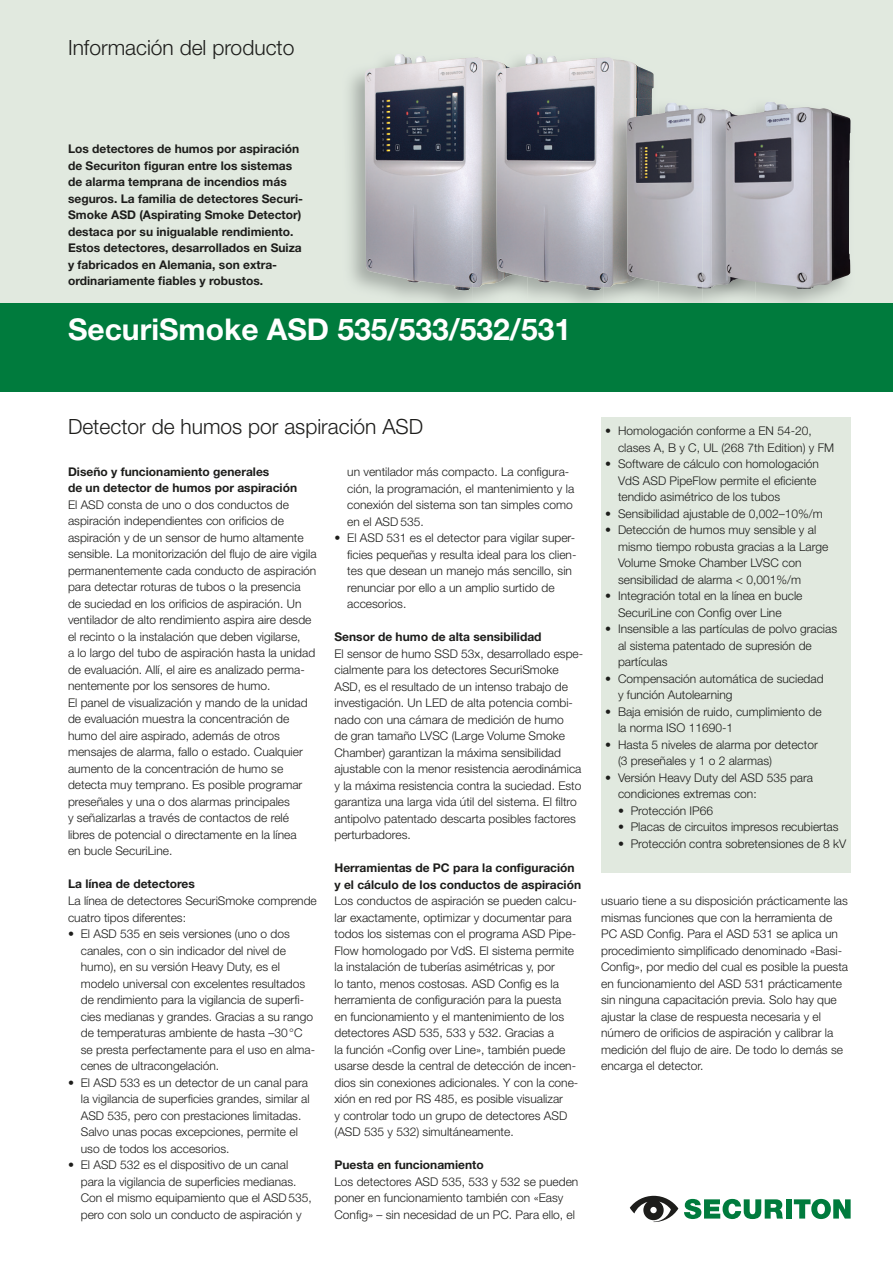
<style>
.page{position:relative;width:893px;height:1263px;background:#fff}
.page>*{position:absolute;margin:0;border:0;box-sizing:border-box;transform-origin:0 0}
.t1{font:700 30px "Helvetica Neue";color:#fff}
.t2{font:300 21px "Helvetica Neue";color:#1d1d1b}
.t3{font:300 12px/16.5px "Helvetica Neue";color:#1d1d1b}
.t4{font:700 12px/16.5px "Helvetica Neue";color:#1d1d1b}
</style>
<div class="page">
<svg style="left:684px;top:1199px;width:99px;height:20px"></svg>
<div style="left:786px;top:1199px;width:6px;height:19px;background:#007b3d"></div>
<svg style="left:794px;top:1199px;width:57px;height:20px"></svg>
<svg style="left:630px;top:1196px;width:48px;height:26px"></svg>
<div style="left:601px;top:417px;width:249px;height:455px;background:#e1e9df"></div>
<div style="left:0;top:0;width:893px;height:392px;background:#e1e9df"></div>
<img style="left:365px;top:54px;width:108px;height:237px">
<img style="left:528px;top:57px;width:126px;height:246px">
<img style="left:473px;top:57px;width:23px;height:230px">
<img style="left:496px;top:54px;width:105px;height:237px">
<img style="left:604px;top:97px;width:247px;height:206px">
<img style="left:604px;top:98px;width:48px;height:189px">
<img style="left:627px;top:103px;width:75px;height:185px">
<img style="left:702px;top:98px;width:54px;height:205px">
<img style="left:702px;top:108px;width:23px;height:180px">
<img style="left:725px;top:102px;width:125px;height:187px">
<div style="left:0;top:303px;width:893px;height:89px;background:#007b3d"></div>
<h2 class="t2" style="left:68px;top:35px;width:228px">Información del producto</h2>
<p class="t4" style="left:68px;top:140px;width:237px">Los detectores de humos por aspiración de Securiton figuran entre los sistemas de alarma temprana de incendios más seguros. La familia de detectores Securi-Smoke ASD (Aspirating Smoke Detector) destaca por su inigualable rendimiento.<br>Estos detectores, desarrollados en Suiza y fabricados en Alemania, son extra&shy;ordinariamente fiables y robustos.</p>
<h1 class="t1" style="left:68px;top:310px;width:505px">SecuriSmoke ASD 535/533/532/531</h1>
<h2 class="t2" style="left:68px;top:413px;width:357px">Detector de humos por aspiración ASD</h2>
<p class="t3" style="left:618px;top:422px;width:218px;text-indent:-13px">• Homologación conforme a EN 54-20, clases A, B y C, UL (268 7th Edition) y FM</p>
<p class="t3" style="left:618px;top:455px;width:202px;text-indent:-13px">• Software de cálculo con homologación<br>VdS ASD PipeFlow permite el eficiente tendido asimétrico de los tubos</p>
<p class="t3" style="left:605px;top:505px;width:219px">• Sensibilidad ajustable de 0,002–10%/m</p>
<p class="t3" style="left:618px;top:521px;width:212px;text-indent:-13px">• Detección de humos muy sensible y al mismo tiempo robusta gracias a la Large Volume Smoke Chamber LVSC con sensibilidad de alarma &lt; 0,001%/m</p>
<p class="t3" style="left:618px;top:587px;width:186px;text-indent:-13px">• Integración total en la línea en bucle<br>SecuriLine con Config over Line</p>
<p class="t3" style="left:618px;top:620px;width:221px;text-indent:-13px">• Insensible a las partículas de polvo gracias al sistema patentado de supresión de partículas</p>
<p class="t3" style="left:618px;top:670px;width:207px;text-indent:-13px">• Compensación automática de suciedad y función Autolearning</p>
<p class="t3" style="left:618px;top:703px;width:205px;text-indent:-13px">• Baja emisión de ruido, cumplimiento de la norma ISO 11690-1</p>
<p class="t3" style="left:618px;top:736px;width:201px;text-indent:-13px">• Hasta 5 niveles de alarma por detector (3 preseñales y 1 o 2 alarmas)</p>
<p class="t3" style="left:618px;top:769px;width:197px;text-indent:-13px">• Versión Heavy Duty del ASD 535 para condiciones extremas con:</p>
<p class="t3" style="left:618px;top:802px;width:97px">• Protección IP66</p>
<p class="t3" style="left:618px;top:818px;width:222px">• Placas de circuitos impresos recubiertas</p>
<p class="t3" style="left:618px;top:835px;width:230px">• Protección contra sobretensiones de 8 kV</p>
<p class="t3" style="left:347px;top:463px;width:228px">un ventilador más compacto. La configura&shy;ción, la programación, el mantenimiento y la conexión del sistema son tan simples como en el ASD 535.</p>
<p class="t3" style="left:347px;top:529px;width:231px;text-indent:-13px">• El ASD 531 es el detector para vigilar super&shy;ficies pequeñas y resulta ideal para los clien&shy;tes que desean un manejo más sencillo, sin renunciar por ello a un amplio surtido de accesorios.</p>
<p class="t4" style="left:334px;top:628px;width:209px">Sensor de humo de alta sensibilidad</p>
<p class="t3" style="left:334px;top:645px;width:250px">El sensor de humo SSD 53x, desarrollado espe&shy;cialmente para los detectores SecuriSmoke ASD, es el resultado de un intenso trabajo de investigación. Un LED de alta potencia combi&shy;nado con una cámara de medición de humo<br>de gran tamaño LVSC (Large Volume Smoke Chamber) garantizan la máxima sensibilidad ajustable con la menor resistencia aerodinámica y la máxima resistencia contra la suciedad. Esto garantiza una larga vida útil del sistema. El filtro antipolvo patentado descarta posibles factores perturbadores.</p>
<p class="t4" style="left:334px;top:859px;width:248px">Herramientas de PC para la configuración y el cálculo de los conductos de aspiración</p>
<p class="t3" style="left:334px;top:892px;width:245px">Los conductos de aspiración se pueden calcu&shy;lar exactamente, optimizar y documentar para todos los sistemas con el programa ASD Pipe-Flow homologado por VdS. El sistema permite la instalación de tuberías asimétricas y, por<br>lo tanto, menos costosas. ASD Config es la herramienta de configuración para la puesta<br>en funcionamiento y el mantenimiento de los detectores ASD 535, 533 y 532. Gracias a<br>la función «Config over Line», también puede usarse desde la central de detección de incen&shy;dios sin conexiones adicionales. Y con la cone&shy;xión en red por RS 485, es posible visualizar<br>y controlar todo un grupo de detectores ASD (ASD 535 y 532) simultáneamente.</p>
<p class="t4" style="left:334px;top:1156px;width:151px">Puesta en funcionamiento</p>
<p class="t3" style="left:334px;top:1173px;width:245px">Los detectores ASD 535, 533 y 532 se pueden poner en funcionamiento también con «Easy<br>Config» – sin necesidad de un PC. Para ello, el</p>
<p class="t4" style="left:68px;top:463px;width:231px">Diseño y funcionamiento generales<br>de un detector de humos por aspiración</p>
<p class="t3" style="left:68px;top:496px;width:250px">El ASD consta de uno o dos conductos de aspiración independientes con orificios de aspiración y de un sensor de humo altamente sensible. La monitorización del flujo de aire vigila permanentemente cada conducto de aspiración para detectar roturas de tubos o la presencia de suciedad en los orificios de aspiración. Un ventilador de alto rendimiento aspira aire desde el recinto o la instalación que deben vigilarse,<br>a lo largo del tubo de aspiración hasta la unidad de evaluación. Allí, el aire es analizado perma&shy;nentemente por los sensores de humo.<br>El panel de visualización y mando de la unidad de evaluación muestra la concentración de humo del aire aspirado, además de otros mensajes de alarma, fallo o estado. Cualquier aumento de la concentración de humo se detecta muy temprano. Es posible programar preseñales y una o dos alarmas principales<br>y señalizarlas a través de contactos de relé libres de potencial o directamente en la línea<br>en bucle SecuriLine.</p>
<p class="t4" style="left:68px;top:876px;width:128px">La línea de detectores</p>
<p class="t3" style="left:68px;top:892px;width:250px">La línea de detectores SecuriSmoke comprende cuatro tipos diferentes:</p>
<p class="t3" style="left:81px;top:925px;width:236px;text-indent:-13px">• El ASD 535 en seis versiones (uno o dos canales, con o sin indicador del nivel de humo), en su versión Heavy Duty, es el modelo universal con excelentes resultados de rendimiento para la vigilancia de superfi&shy;cies medianas y grandes. Gracias a su rango de temperaturas ambiente de hasta –30 °C se presta perfectamente para el uso en alma&shy;cenes de ultracongelación.</p>
<p class="t3" style="left:81px;top:1074px;width:230px;text-indent:-13px">• El ASD 533 es un detector de un canal para la vigilancia de superficies grandes, similar al ASD 535, pero con prestaciones limitadas.<br>Salvo unas pocas excepciones, permite el uso de todos los accesorios.</p>
<p class="t3" style="left:81px;top:1156px;width:232px;text-indent:-13px">• El ASD 532 es el dispositivo de un canal para la vigilancia de superficies medianas.<br>Con el mismo equipamiento que el ASD 535, pero con solo un conducto de aspiración y</p>
<p class="t3" style="left:601px;top:892px;width:248px">usuario tiene a su disposición prácticamente las mismas funciones que con la herramienta de PC ASD Config. Para el ASD 531 se aplica un procedimiento simplificado denominado «Basi-Config», por medio del cual es posible la puesta en funcionamiento del ASD 531 prácticamente sin ninguna capacitación previa. Solo hay que ajustar la clase de respuesta necesaria y el número de orificios de aspiración y calibrar la medición del flujo de aire. De todo lo demás se encarga el detector.</p>
</div>
